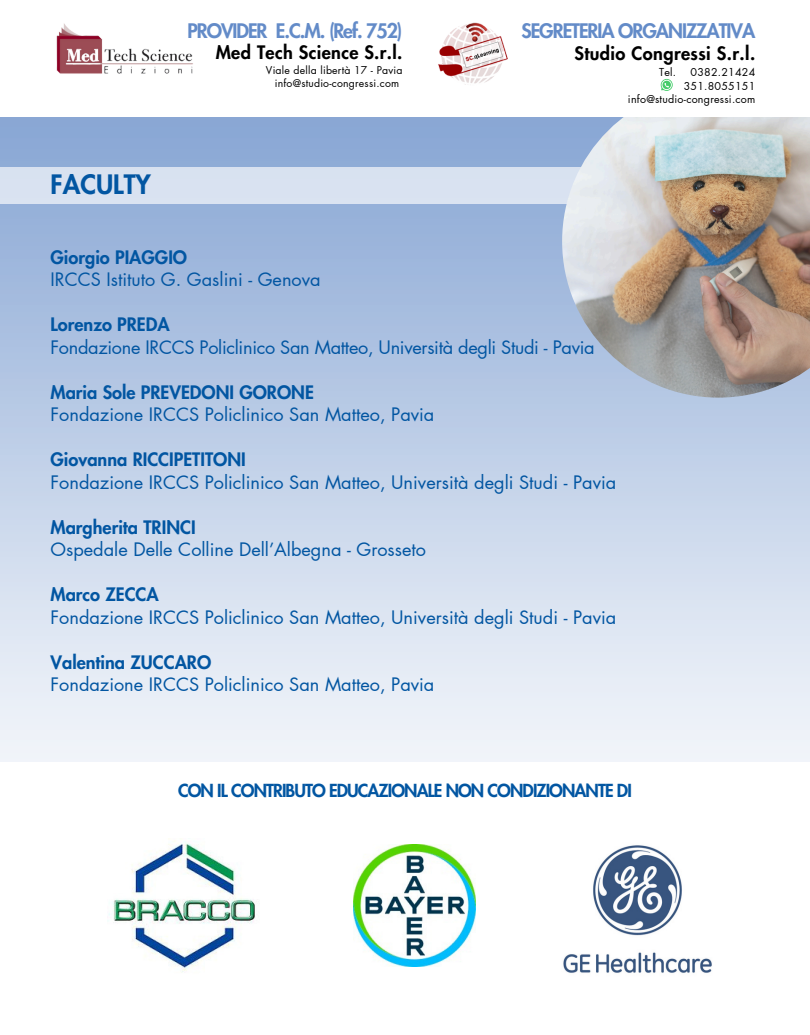
<style>
.page{position:relative;width:810px;height:1035px;background:#fff}
.page>*{position:absolute;margin:0;border:0;box-sizing:border-box;transform-origin:0 0}
.t1{font:800 26.1px "Futura LT Pro";color:#0256a2}
.t2{font:800 19.6px "Futura LT Pro";letter-spacing:-.05em;color:#638bc8}
.t3{font:800 18.2px "Futura LT Pro";letter-spacing:.02em;color:#000}
.t4{font:18.1px/22.5px "Futura LT Pro";color:#0256a2}
.t5{font:800 18.1px "Futura LT Pro";color:#0256a2}
.t6{font:800 17.6px "Futura LT Pro";letter-spacing:-.05em;color:#0256a2}
.t7{font:10.7px "Futura LT Pro";letter-spacing:.02em;color:#000}
.t8{font:10.5px "Futura LT Pro";letter-spacing:.02em;color:#000}
.s1{font-weight:800}
</style>
<div class="page">
<img style="left:562px;top:117px;width:248px;height:281px">
<img style="left:438px;top:22px;width:70px;height:63px">
<img style="left:56px;top:23px;width:137px;height:51px">
<svg style="left:661px;top:79px;width:12px;height:12px"></svg>
<img style="left:563px;top:845px;width:149px;height:128px">
<img style="left:108px;top:840px;width:147px;height:132px">
<img style="left:353px;top:845px;width:123px;height:122px">
<p class="t1" style="left:51px;top:172px;width:102px">FACULTY</p>
<p class="t2" style="left:187px;top:22px;width:217px">PROVIDER E.C.M. (Ref. 752)</p>
<h4 class="t3" style="left:216px;top:44px;width:188px">Med Tech Science S.r.l.</h4>
<p class="t8" style="left:266px;top:66px;width:138px">Viale della libertà 17 - Pavia</p>
<h4 class="t8" style="left:275px;top:78px;width:126px">info@studio-congressi.com</h4>
<p class="t2" style="left:521px;top:22px;width:235px">SEGRETERIA ORGANIZZATIVA</p>
<p class="t3" style="left:574px;top:45px;width:182px">Studio Congressi S.r.l.</p>
<p class="t7" style="left:659px;top:67px;width:19px">Tel.</p>
<p class="t7" style="left:691px;top:67px;width:66px">0382.21424</p>
<p class="t7" style="left:684px;top:81px;width:73px">351.8055151</p>
<p class="t7" style="left:628px;top:95px;width:129px">info@studio-congressi.com</p>
<p class="t4" style="left:51px;top:246px;width:272px"><span class="s1">Giorgio PIAGGIO<br></span>IRCCS Istituto G. Gaslini - Genova</p>
<p class="t4" style="left:51px;top:314px;width:546px"><span class="s1">Lorenzo PREDA<br></span>Fondazione IRCCS Policlinico San Matteo, Università degli Studi - Pavia</p>
<h2 class="t4" style="left:51px;top:381px;width:385px"><span class="s1">Maria Sole PREVEDONI GORONE<br></span>Fondazione IRCCS Policlinico San Matteo, Pavia</h2>
<p class="t4" style="left:51px;top:449px;width:567px"><span class="s1">Giovanna RICCIPETITONI<br></span>Fondazione IRCCS Policlinico San Matteo, Università degli Studi - Pavia</p>
<p class="t5" style="left:51px;top:519px;width:147px">Margherita TRINCI</p>
<p class="t4" style="left:51px;top:539px;width:377px">Ospedale Delle Colline Dell’Albegna - Grosseto</p>
<p class="t5" style="left:51px;top:586px;width:110px">Marco ZECCA</p>
<p class="t4" style="left:51px;top:606px;width:567px">Fondazione IRCCS Policlinico San Matteo, Università degli Studi - Pavia</p>
<p class="t4" style="left:51px;top:651px;width:385px"><span class="s1">Valentina ZUCCARO<br></span>Fondazione IRCCS Policlinico San Matteo, Pavia</p>
<h5 class="t6" style="left:178px;top:783px;width:455px">CON IL CONTRIBUTO EDUCAZIONALE NON CONDIZIONANTE DI</h5>
</div>
